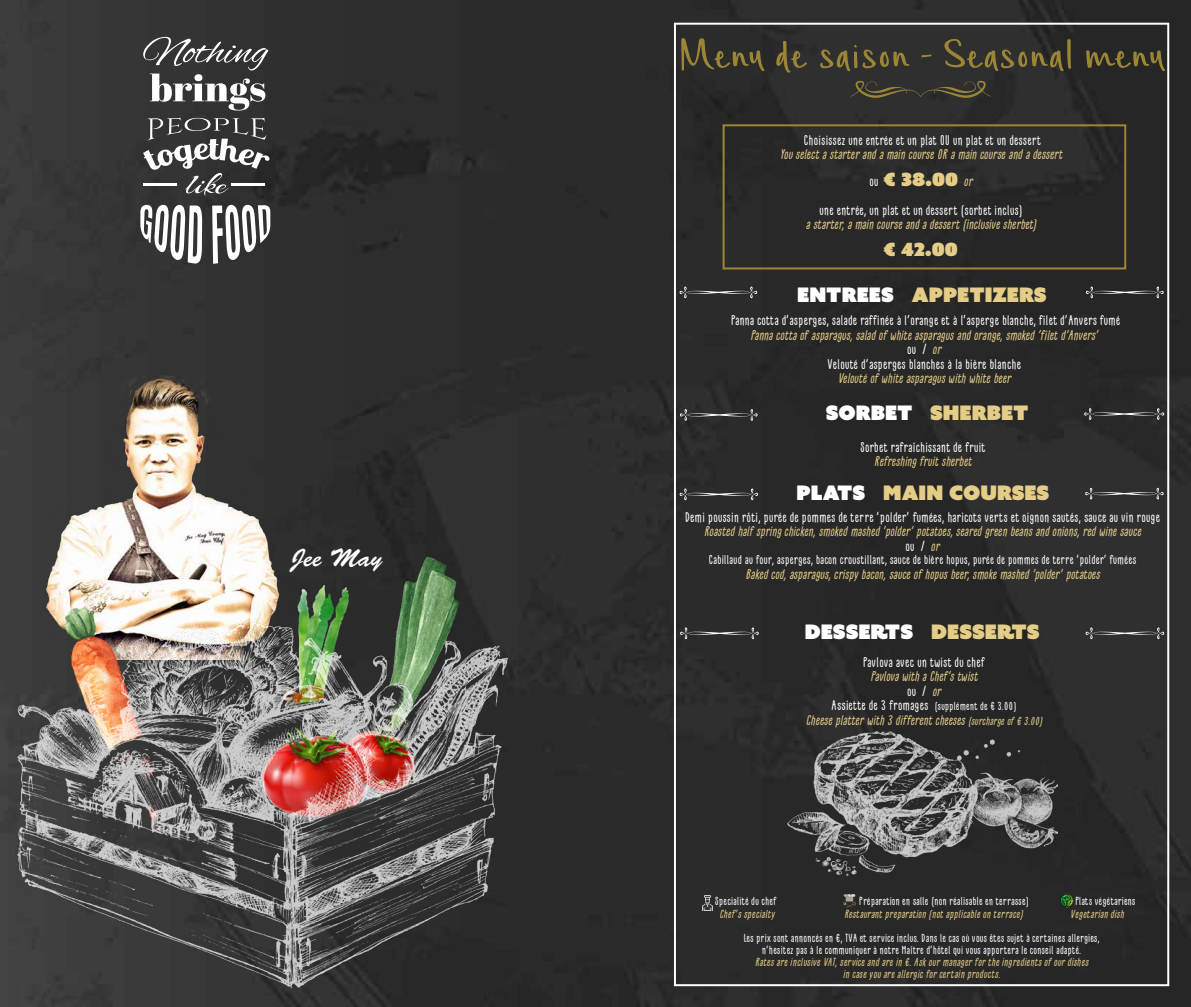
<style>
.page{position:relative;width:1191px;height:1007px;background:#fff}
.page>*{position:absolute;margin:0;border:0;box-sizing:border-box;transform-origin:0 0}
.t1{font:60px "Simple Joys";letter-spacing:-.01em;color:#9c8635}
.t2{font:25px "Brush Script Std";color:#fff}
.t3{font:20px "Azo Sans Uber";color:#e5cd87}
.t4{font:20px "Azo Sans Uber";color:#fff}
.t5{font:18.2px "Azo Sans Uber";color:#e5cd87}
.t6{font:italic 12px/14.4px "GLARESOME";letter-spacing:-.01em;color:#e5cd87;text-align:center}
.t7{font:12px "GLARESOME";color:#fff}
.t8{font:11px "GLARESOME";color:#fff}
.t9{font:10px/12px "GLARESOME";color:#fff;text-align:center}
.t10{font:italic 10px/12px "GLARESOME";color:#e5cd87;text-align:center}
.s1{font-family:"GLARESOME";font-size:12px;color:#fff}
.s2{font-family:"GLARESOME";font-style:italic;font-size:12px}
.s3{color:#fff}
.s4{font-style:normal;color:#fff}
.s5{color:#e5cd87}
.s6{font-style:normal;font-size:10px;color:#fff}
.s7{font-size:10px}
</style>
<div class="page">
<img style="left:0;top:0;width:1191px;height:1006px">
<svg style="left:850px;top:81px;width:140px;height:17px"></svg>
<img style="left:787px;top:731px;width:270px;height:144px">
<svg style="left:679px;top:286px;width:78px;height:12px"></svg>
<svg style="left:679px;top:488px;width:79px;height:12px"></svg>
<svg style="left:1085px;top:487px;width:78px;height:12px"></svg>
<svg style="left:680px;top:627px;width:78px;height:12px"></svg>
<svg style="left:1085px;top:627px;width:79px;height:12px"></svg>
<svg style="left:680px;top:409px;width:77px;height:11px"></svg>
<svg style="left:1084px;top:408px;width:80px;height:12px"></svg>
<svg style="left:1086px;top:286px;width:77px;height:12px"></svg>
<div style="left:722px;top:124px;width:404px;height:145px;border:2px solid #9c8635"></div>
<svg style="left:842px;top:894px;width:13px;height:13px"></svg>
<svg style="left:1060px;top:894px;width:12px;height:14px"></svg>
<img style="left:702px;top:895px;width:10px;height:15px">
<img style="left:39px;top:369px;width:258px;height:180px">
<img style="left:0;top:549px;width:536px;height:450px">
<svg style="left:143px;top:37px;width:125px;height:73px"></svg>
<svg style="left:143px;top:118px;width:127px;height:78px"></svg>
<svg style="left:140px;top:205px;width:62px;height:59px"></svg>
<svg style="left:212px;top:205px;width:58px;height:59px"></svg>
<hr style="left:143px;top:184px;width:34px;height:2px;background:#fff">
<hr style="left:231px;top:184px;width:34px;height:2px;background:#fff">
<h2 class="t2" style="left:290px;top:544px;width:93px">Jee May</h2>
<h1 class="t1" style="left:678px;top:29px;width:488px">Menu de saison - Seasonal menu</h1>
<p class="t7" style="left:803px;top:133px;width:239px">Choisissez une entrée et un plat OU un plat et un dessert</p>
<p class="t6" style="left:779px;top:147px;width:284px">You select a starter and a main course OR a main course and a dessert</p>
<h3 class="t5" style="left:869px;top:167px;width:104px"><span class="s1">ou</span> € 38.00 <span class="s2">or</span></h3>
<p class="t7" style="left:819px;top:203px;width:205px">une entrée, un plat et un dessert (sorbet inclus)</p>
<p class="t6" style="left:805px;top:217px;width:232px">a starter, a main course and a dessert (inclusive sherbet)</p>
<h3 class="t5" style="left:884px;top:237px;width:75px">€ 42.00</h3>
<h3 class="t3" style="left:797px;top:282px;width:251px"><span class="s3">ENTREES</span> APPETIZERS</h3>
<p class="t7" style="left:730px;top:313px;width:391px">Panna cotta d’asperges, salade raffinée à l’orange et à l’asperge blanche, filet d’Anvers fumé</p>
<p class="t6" style="left:750px;top:328px;width:349px">Panna cotta of asparagus, salad of white asparagus and orange, smoked ‘filet d’Anvers’ <span class="s4">ou /</span> or<br><span class="s4">Velouté d’asperges blanches à la bière blanche</span></p>
<p class="t6" style="left:837px;top:371px;width:175px">Velouté of white asparagus with white beer</p>
<h3 class="t3" style="left:825px;top:399px;width:204px"><span class="s3">SORBET</span> SHERBET</h3>
<p class="t7" style="left:860px;top:439px;width:127px">Sorbet rafraîchissant de fruit</p>
<p class="t6" style="left:874px;top:454px;width:99px">Refreshing fruit sherbet</p>
<h3 class="t3" style="left:796px;top:479px;width:254px"><span class="s3">PLATS</span> MAIN COURSES</h3>
<p class="t7" style="left:685px;top:510px;width:476px">Demi poussin rôti, purée de pommes de terre ‘polder’ fumées, haricots verts et oignon sautés, sauce au vin rouge</p>
<p class="t6" style="left:704px;top:524px;width:439px">Roasted half spring chicken, smoked mashed ‘polder’ potatoes, seared green beans and onions, red wine sauce <span class="s4">ou /</span> or</p>
<p class="t8" style="left:708px;top:553px;width:429px">Cabillaud au four, asperges, bacon croustillant, sauce de bière hopus, purée de pommes de terre ‘polder’ fumées</p>
<p class="t6" style="left:745px;top:566px;width:356px">Baked cod, asparagus, crispy bacon, sauce of hopus beer, smoke mashed ‘polder’ potatoes</p>
<h3 class="t4" style="left:804px;top:618px;width:236px">DESSERTS <span class="s5">DESSERTS</span></h3>
<p class="t7" style="left:863px;top:655px;width:123px">Pavlova avec un twist du chef</p>
<p class="t6" style="left:805px;top:669px;width:238px">Pavlova with a Chef’s twist<br><span class="s4">ou /</span> or<br><span class="s4">Assiette de 3 fromages</span> <span class="s6">(supplément de € 3.00)<br></span>Cheese platter with 3 different cheeses <span class="s7">(surcharge of € 3.00)</span></p>
<p class="t9" style="left:715px;top:895px;width:63px">Specialité du chef</p>
<p class="t9" style="left:859px;top:895px;width:171px">Préparation en salle (non réalisable en terrasse)</p>
<p class="t9" style="left:1075px;top:895px;width:62px">Plats végétariens</p>
<p class="t10" style="left:719px;top:907px;width:57px">Chef’s specialty</p>
<p class="t10" style="left:844px;top:907px;width:180px">Restaurant preparation (not applicable on terrace)</p>
<p class="t10" style="left:1070px;top:907px;width:55px">Vegetarian dish</p>
<p class="t9" style="left:743px;top:931px;width:358px">Les prix sont annoncés en €, TVA et service inclus. Dans le cas où vous êtes sujet à certaines allergies, n’hesitez pas à le communiquer à notre Maître d’hôtel qui vous apportera le conseil adapté.</p>
<p class="t10" style="left:754px;top:955px;width:335px">Rates are inclusive VAT, service and are in €. Ask our manager for the ingredients of our dishes in case you are allergic for certain products.</p>
</div>
